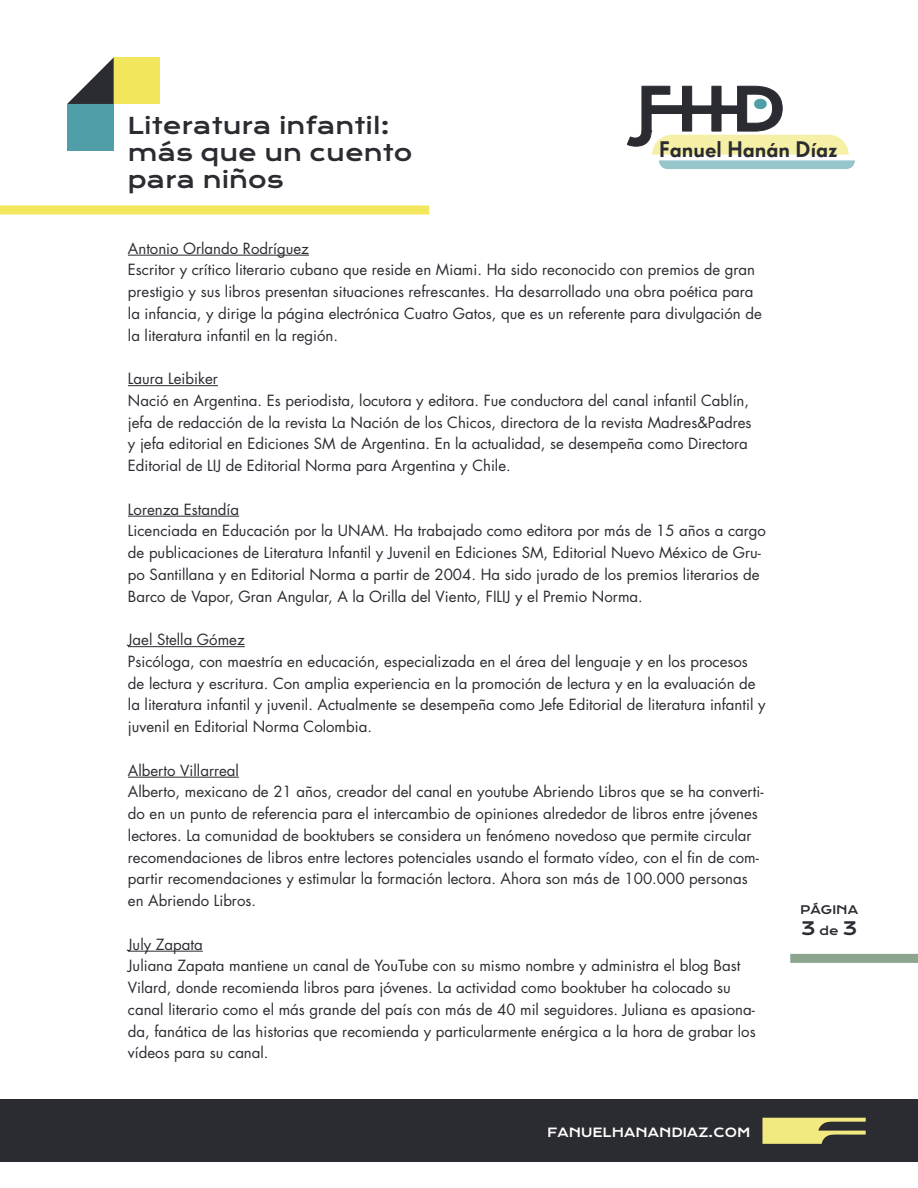
<style>
.page{position:relative;width:918px;height:1188px;background:#fff}
.page>*{position:absolute;margin:0;border:0;box-sizing:border-box;transform-origin:0 0}
.t1{font:22.5px "Krona One";color:#2b2c32}
.t2{font:500 21.9px "Super Grotesk A";color:#2b2c32}
.t3{font:18px "Krona One";color:#2b2c32}
.t4{font:15px/21.8px "Futura Std";color:#2b2c32}
.t5{font:12.3px "Krona One";color:#fff}
.t6{font:11.55px "Krona One";color:#2b2c32}
.s1{font-size:11.55px}
</style>
<div class="page">
<div style="left:0;top:1100px;width:918px;height:62px;background:#2b2c32"></div>
<svg style="left:626px;top:85px;width:229px;height:84px"></svg>
<svg style="left:762px;top:1118px;width:104px;height:26px"></svg>
<hr style="left:128px;top:255px;width:181px;height:1px;background:#2b2c32">
<hr style="left:128px;top:385px;width:90px;height:1px;background:#2b2c32">
<hr style="left:128px;top:516px;width:111px;height:1px;background:#2b2c32">
<hr style="left:128px;top:646px;width:117px;height:1px;background:#2b2c32">
<hr style="left:128px;top:777px;width:111px;height:1px;background:#2b2c32">
<hr style="left:128px;top:951px;width:75px;height:1px;background:#2b2c32">
<div style="left:790px;top:954px;width:128px;height:9px;background:#8ba58e"></div>
<div style="left:67px;top:104px;width:47px;height:47px;background:#509fa8"></div>
<div style="left:114px;top:57px;width:46px;height:47px;background:#f2e65d"></div>
<svg style="left:67px;top:57px;width:47px;height:47px"></svg>
<div style="left:0;top:206px;width:429px;height:8px;background:#f2e65d"></div>
<p class="t1" style="left:127px;top:111px;width:264px">Literatura infantil:</p>
<p class="t1" style="left:128px;top:138px;width:286px">más que un cuento</p>
<p class="t1" style="left:128px;top:165px;width:157px">para niños</p>
<p class="t2" style="left:659px;top:136px;width:180px">Fanuel Hanán Díaz</p>
<p class="t4" style="left:128px;top:237px;width:183px">Antonio Orlando Rodríguez</p>
<p class="t4" style="left:128px;top:259px;width:635px">Escritor y crítico literario cubano que reside en Miami. Ha sido reconocido con premios de gran prestigio y sus libros presentan situaciones refrescantes. Ha desarrollado una obra poética para la infancia, y dirige la página electrónica Cuatro Gatos, que es un referente para divulgación de la literatura infantil en la región.</p>
<p class="t4" style="left:128px;top:368px;width:92px">Laura Leibiker</p>
<p class="t4" style="left:128px;top:390px;width:625px">Nació en Argentina. Es periodista, locutora y editora. Fue conductora del canal infantil Cablín, jefa de redacción de la revista La Nación de los Chicos, directora de la revista Madres&amp;Padres y jefa editorial en Ediciones SM de Argentina. En la actualidad, se desempeña como Directora Editorial de LIJ de Editorial Norma para Argentina y Chile.</p>
<p class="t4" style="left:128px;top:498px;width:113px">Lorenza Estandía</p>
<p class="t4" style="left:128px;top:520px;width:640px">Licenciada en Educación por la UNAM. Ha trabajado como editora por más de 15 años a cargo de publicaciones de Literatura Infantil y Juvenil en Ediciones SM, Editorial Nuevo México de Gru&shy;po Santillana y en Editorial Norma a partir de 2004. Ha sido jurado de los premios literarios de Barco de Vapor, Gran Angular, A la Orilla del Viento, FILIJ y el Premio Norma.</p>
<p class="t4" style="left:128px;top:629px;width:118px">Jael Stella Gómez</p>
<p class="t4" style="left:128px;top:651px;width:639px">Psicóloga, con maestría en educación, especializada en el área del lenguaje y en los procesos de lectura y escritura. Con amplia experiencia en la promoción de lectura y en la evaluación de la literatura infantil y juvenil. Actualmente se desempeña como Jefe Editorial de literatura infantil y juvenil en Editorial Norma Colombia.</p>
<p class="t4" style="left:128px;top:759px;width:112px">Alberto Villarreal</p>
<p class="t4" style="left:128px;top:781px;width:637px">Alberto, mexicano de 21 años, creador del canal en youtube Abriendo Libros que se ha converti&shy;do en un punto de referencia para el intercambio de opiniones alrededor de libros entre jóvenes lectores. La comunidad de booktubers se considera un fenómeno novedoso que permite circular recomendaciones de libros entre lectores potenciales usando el formato vídeo, con el fin de com&shy;partir recomendaciones y estimular la formación lectora. Ahora son más de 100.000 personas en Abriendo Libros.</p>
<p class="t4" style="left:128px;top:933px;width:76px">July Zapata</p>
<p class="t4" style="left:128px;top:955px;width:629px">Juliana Zapata mantiene un canal de YouTube con su mismo nombre y administra el blog Bast Vilard, donde recomienda libros para jóvenes. La actividad como booktuber ha colocado su canal literario como el más grande del país con más de 40 mil seguidores. Juliana es apasiona&shy;da, fanática de las historias que recomienda y particularmente enérgica a la hora de grabar los vídeos para su canal.</p>
<p class="t5" style="left:547px;top:1125px;width:205px">FANUELHANANDIAZ.COM</p>
<p class="t6" style="left:800px;top:902px;width:60px">PÁGINA</p>
<p class="t3" style="left:801px;top:917px;width:58px">3<span class="s1">de</span>3</p>
</div>
